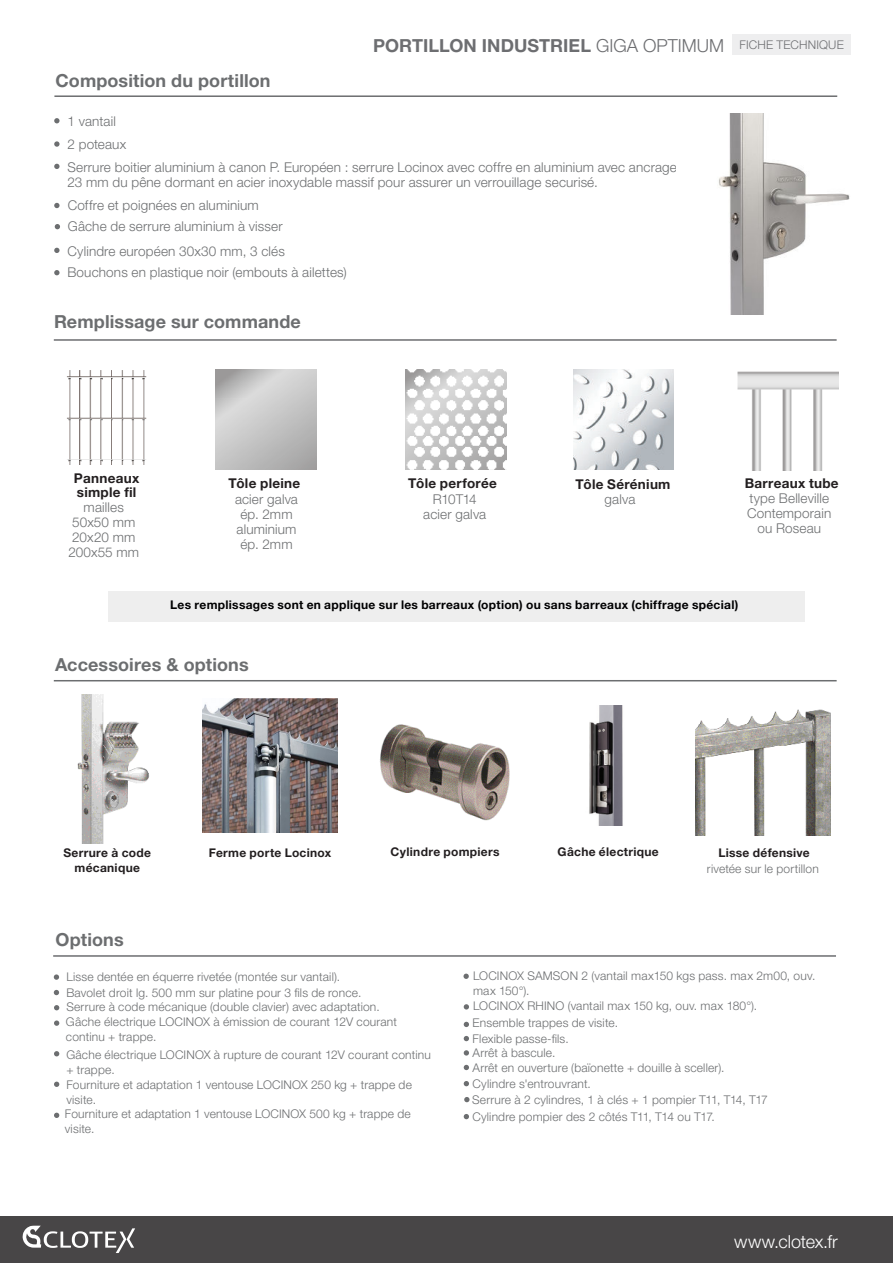
<style>
.page{position:relative;width:893px;height:1263px;background:#fff}
.page>*{position:absolute;margin:0;border:0;box-sizing:border-box;transform-origin:0 0}
.t1{font:18px "Helvetica Neue LT 75 Bd";letter-spacing:.005em;color:#6c6e70}
.t2{font:18px "Helvetica Neue LT 75 Bd";letter-spacing:.005em;color:#6d6e71}
.t3{font:18px "Helvetica Neue LT 45 Lt";color:#fff}
.t4{font:13.5px/15px "Helvetica Neue LT 45 Lt";letter-spacing:.01em;color:#6c6e70}
.t5{font:13.5px/13.5px "Helvetica Neue LT 75 Bd";letter-spacing:.02em;color:#231f20}
.t6{font:12px/15px "Helvetica Neue LT 45 Lt";letter-spacing:.015em;color:#6c6e70}
.t7{font:12px "Helvetica Neue LT 75 Bd";letter-spacing:.025em;color:#000001}
.t8{font:12px/15px "Helvetica Neue LT 75 Bd";letter-spacing:.025em;color:#231f20;text-align:center}
.s1{font-family:"Helvetica Neue LT 45 Lt"}
</style>
<div class="page">
<div style="left:0;top:1216px;width:893px;height:47px;background:#484647"></div>
<svg style="left:22px;top:1226px;width:113px;height:27px"></svg>
<div style="left:732px;top:34px;width:119px;height:21px;background:#eeeeef"></div>
<hr style="left:54px;top:95px;width:783px;height:2px;background:#6c6e70">
<hr style="left:54px;top:339px;width:783px;height:2px;background:#6c6e70">
<hr style="left:54px;top:680px;width:783px;height:1px;background:#6c6e70">
<hr style="left:53px;top:955px;width:783px;height:2px;background:#6c6e70">
<svg style="left:54px;top:118px;width:6px;height:5px"></svg>
<svg style="left:54px;top:141px;width:6px;height:6px"></svg>
<svg style="left:54px;top:164px;width:6px;height:5px"></svg>
<svg style="left:54px;top:203px;width:6px;height:5px"></svg>
<svg style="left:55px;top:224px;width:5px;height:5px"></svg>
<svg style="left:54px;top:248px;width:6px;height:5px"></svg>
<svg style="left:54px;top:270px;width:6px;height:5px"></svg>
<img style="left:719px;top:113px;width:131px;height:202px">
<img style="left:738px;top:371px;width:100px;height:99px">
<img style="left:573px;top:369px;width:101px;height:100px">
<img style="left:406px;top:369px;width:100px;height:100px">
<img style="left:67px;top:370px;width:80px;height:94px">
<div style="left:108px;top:591px;width:697px;height:30px;background:#eee"></div>
<img style="left:77px;top:694px;width:72px;height:149px">
<img style="left:202px;top:698px;width:136px;height:134px">
<img style="left:380px;top:724px;width:130px;height:97px">
<img style="left:589px;top:705px;width:34px;height:120px">
<img style="left:696px;top:709px;width:135px;height:127px">
<svg style="left:54px;top:974px;width:5px;height:6px"></svg>
<svg style="left:463px;top:973px;width:6px;height:6px"></svg>
<svg style="left:54px;top:1005px;width:5px;height:5px"></svg>
<svg style="left:464px;top:1004px;width:5px;height:5px"></svg>
<svg style="left:464px;top:1036px;width:5px;height:5px"></svg>
<svg style="left:54px;top:990px;width:5px;height:5px"></svg>
<svg style="left:54px;top:1020px;width:5px;height:6px"></svg>
<svg style="left:464px;top:1022px;width:5px;height:5px"></svg>
<svg style="left:54px;top:1051px;width:5px;height:5px"></svg>
<svg style="left:464px;top:1050px;width:5px;height:5px"></svg>
<svg style="left:54px;top:1081px;width:5px;height:6px"></svg>
<svg style="left:464px;top:1065px;width:5px;height:5px"></svg>
<svg style="left:54px;top:1113px;width:5px;height:5px"></svg>
<svg style="left:464px;top:1081px;width:5px;height:5px"></svg>
<svg style="left:464px;top:1097px;width:5px;height:5px"></svg>
<svg style="left:464px;top:1114px;width:5px;height:5px"></svg>
<h1 class="t1" style="left:56px;top:70px;width:216px">Composition du portillon</h1>
<p class="t4" style="left:68px;top:110px;width:60px;line-height:22.6px">1 vantail<br>2 poteaux</p>
<h1 class="t2" style="left:373px;top:36px;width:472px">PORTILLON INDUSTRIEL <span class="s1">GIGA OPTIMUM</span> <sup>FICHE</sup> <sup>TECHNIQUE</sup></h1>
<p class="t4" style="left:68px;top:160px;width:630px">Serrure boitier aluminium à canon P. Européen : serrure Locinox avec coffre en aluminium avec ancrage de<br>23 mm du pêne dormant en acier inoxydable massif pour assurer un verrouillage securisé.</p>
<p class="t4" style="left:68px;top:194px;width:216px;line-height:21.6px">Coffre et poignées en aluminium<br>Gâche de serrure aluminium à visser</p>
<p class="t4" style="left:68px;top:240px;width:281px;line-height:21.3px">Cylindre européen 30x30 mm, 3 clés<br>Bouchons en plastique noir (embouts à ailettes)</p>
<h1 class="t1" style="left:54px;top:312px;width:248px">Remplissage sur commande</h1>
<p class="t5" style="left:74px;top:471px;width:67px">Panneaux simple fil</p>
<p class="t4" style="left:68px;top:499px;width:72px;text-align:center">mailles<br>50x50 mm<br>20x20 mm<br>200x55 mm</p>
<p class="t5" style="left:228px;top:476px;width:73px">Tôle pleine</p>
<p class="t4" style="left:235px;top:492px;width:64px">acier galva ép. 2mm aluminium ép. 2mm</p>
<p class="t5" style="left:408px;top:476px;width:90px">Tôle perforée</p>
<p class="t4" style="left:423px;top:492px;width:64px;text-align:center">R10T14 acier galva</p>
<p class="t5" style="left:576px;top:477px;width:96px">Tôle Sérénium</p>
<p class="t4" style="left:605px;top:492px;width:32px">galva</p>
<p class="t5" style="left:745px;top:476px;width:95px">Barreaux tube</p>
<p class="t4" style="left:747px;top:491px;width:86px;text-align:center">type Belleville<br>Contemporain ou Roseau</p>
<p class="t7" style="left:170px;top:598px;width:570px">Les remplissages sont en applique sur les barreaux (option) ou sans barreaux (chiffrage spécial)</p>
<h1 class="t1" style="left:55px;top:654px;width:195px">Accessoires &amp; options</h1>
<p class="t8" style="left:64px;top:845px;width:89px">Serrure à code mécanique</p>
<p class="t8" style="left:209px;top:845px;width:124px">Ferme porte Locinox</p>
<p class="t8" style="left:391px;top:844px;width:110px">Cylindre pompiers</p>
<p class="t8" style="left:558px;top:844px;width:103px">Gâche électrique</p>
<p class="t8" style="left:718px;top:845px;width:93px">Lisse défensive</p>
<p class="t6" style="left:707px;top:861px;width:113px">rivetée sur le portillon</p>
<h1 class="t1" style="left:55px;top:929px;width:70px">Options</h1>
<p class="t6" style="left:66px;top:969px;width:275px">Lisse dentée en équerre rivetée (montée sur vantail).</p>
<p class="t6" style="left:473px;top:968px;width:344px">LOCINOX SAMSON 2 (vantail max150 kgs pass. max 2m00, ouv.</p>
<p class="t6" style="left:66px;top:984px;width:296px">Bavolet droit lg. 500 mm sur platine pour 3 fils de ronce.</p>
<p class="t6" style="left:473px;top:983px;width:58px">max 150°).</p>
<p class="t6" style="left:66px;top:999px;width:315px">Serrure à code mécanique (double clavier) avec adaptation.</p>
<p class="t6" style="left:473px;top:998px;width:286px">LOCINOX RHINO (vantail max 150 kg, ouv. max 180°).</p>
<p class="t6" style="left:66px;top:1014px;width:333px">Gâche électrique LOCINOX à émission de courant 12V courant continu + trappe.</p>
<p class="t6" style="left:473px;top:1015px;width:147px">Ensemble trappes de visite.</p>
<p class="t6" style="left:66px;top:1047px;width:366px">Gâche électrique LOCINOX à rupture de courant 12V courant continu + trappe.</p>
<p class="t6" style="left:473px;top:1030px;width:98px">Flexible passe-fils.</p>
<p class="t6" style="left:473px;top:1046px;width:84px">Arrêt à bascule.</p>
<p class="t6" style="left:472px;top:1059px;width:297px;line-height:16.4px">Arrêt en ouverture (baïonette + douille à sceller).<br>Cylindre s'entrouvrant.<br>Serrure à 2 cylindres, 1 à clés + 1 pompier T11, T14, T17<br>Cylindre pompier des 2 côtés T11, T14 ou T17.</p>
<p class="t6" style="left:66px;top:1077px;width:347px">Fourniture et adaptation 1 ventouse LOCINOX 250 kg + trappe de visite.</p>
<p class="t6" style="left:65px;top:1107px;width:347px">Fourniture et adaptation 1 ventouse LOCINOX 500 kg + trappe de visite.</p>
<h1 class="t3" style="left:734px;top:1231px;width:105px">www.clotex.fr</h1>
</div>
